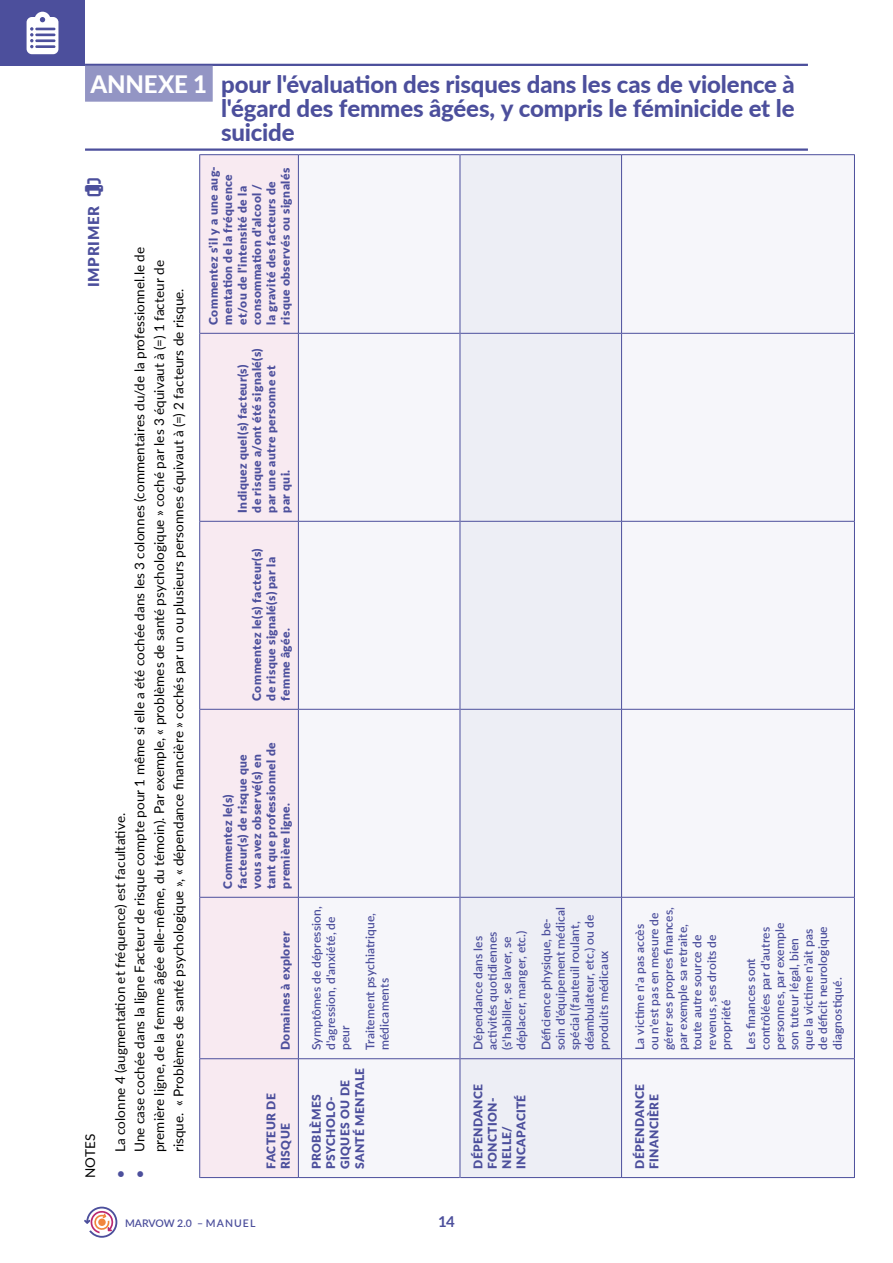
<style>
.page{position:relative;width:893px;height:1263px;background:#fff}
.page>*{position:absolute;margin:0;border:0;box-sizing:border-box;transform-origin:0 0}
.t1{font:800 24px/24px "Lato";letter-spacing:-.005em;color:#4c4f9c;text-align:justify}
.t2{font:900 15px "Lato";letter-spacing:.05em;color:#4c4f9c}
.t3{font:700 15px "Lato";color:#4c4f9c}
.t4{font:13.5px/19.5px "Lato";letter-spacing:.005em;color:#000}
.t5{font:600 12px/14.4px "Lato";letter-spacing:.01em;color:#4c4f9c}
.t6{font:900 12px/14.4px "Lato";letter-spacing:.035em;color:#4c4f9c}
.t7{font:600 10.5px "Lato";letter-spacing:.05em;color:#4c4f9c}
.s1{color:#fff}
.s2{font-weight:700;color:#4c4f9c}
</style>
<div class="page">
<div style="left:0;top:0;width:85px;height:66px;background:#4c4f9c"></div>
<svg style="left:27px;top:12px;width:31px;height:42px"></svg>
<svg style="left:84px;top:1206px;width:33px;height:32px"></svg>
<hr style="left:85px;top:148px;width:723px;height:3px;background:#4c4f9c">
<hr style="left:85px;top:64px;width:723px;height:2px;background:#4c4f9c">
<div style="left:85px;top:66px;width:128px;height:36px;background:#9395c4"></div>
<div style="left:200px;top:155px;width:98px;height:1022px;background:#f8eaf1"></div>
<div style="left:299px;top:155px;width:555px;height:1022px;background:#f6f6fa"></div>
<div style="left:461px;top:155px;width:160px;height:1022px;background:#edeef5"></div>
<hr style="left:199px;top:1059px;width:1px;height:119px;background:#4c4f9c">
<hr style="left:200px;top:1177px;width:98px;height:1px;background:#4c4f9c">
<hr style="left:199px;top:897px;width:1px;height:162px;background:#4c4f9c">
<hr style="left:200px;top:1058px;width:98px;height:1px;background:#4c4f9c">
<hr style="left:199px;top:709px;width:1px;height:188px;background:#4c4f9c">
<hr style="left:200px;top:897px;width:98px;height:1px;background:#4c4f9c">
<hr style="left:199px;top:521px;width:1px;height:188px;background:#4c4f9c">
<hr style="left:200px;top:709px;width:98px;height:1px;background:#4c4f9c">
<hr style="left:199px;top:333px;width:1px;height:188px;background:#4c4f9c">
<hr style="left:200px;top:521px;width:98px;height:1px;background:#4c4f9c">
<hr style="left:199px;top:154px;width:1px;height:179px;background:#4c4f9c">
<hr style="left:200px;top:333px;width:98px;height:1px;background:#4c4f9c">
<hr style="left:200px;top:154px;width:98px;height:1px;background:#4c4f9c">
<hr style="left:298px;top:1059px;width:1px;height:119px;background:#4c4f9c">
<hr style="left:299px;top:1177px;width:161px;height:1px;background:#4c4f9c">
<hr style="left:298px;top:897px;width:1px;height:162px;background:#4c4f9c">
<hr style="left:299px;top:1058px;width:161px;height:1px;background:#4c4f9c">
<hr style="left:298px;top:709px;width:1px;height:188px;background:#4c4f9c">
<hr style="left:299px;top:897px;width:161px;height:1px;background:#4c4f9c">
<hr style="left:298px;top:521px;width:1px;height:188px;background:#4c4f9c">
<hr style="left:299px;top:709px;width:161px;height:1px;background:#4c4f9c">
<hr style="left:298px;top:333px;width:1px;height:188px;background:#4c4f9c">
<hr style="left:299px;top:521px;width:161px;height:1px;background:#4c4f9c">
<hr style="left:298px;top:154px;width:1px;height:179px;background:#4c4f9c">
<hr style="left:299px;top:333px;width:161px;height:1px;background:#4c4f9c">
<hr style="left:299px;top:154px;width:161px;height:1px;background:#4c4f9c">
<hr style="left:460px;top:1059px;width:1px;height:119px;background:#4c4f9c">
<hr style="left:460px;top:1177px;width:161px;height:1px;background:#4c4f9c">
<hr style="left:460px;top:897px;width:1px;height:162px;background:#4c4f9c">
<hr style="left:460px;top:1058px;width:161px;height:1px;background:#4c4f9c">
<hr style="left:460px;top:709px;width:1px;height:188px;background:#4c4f9c">
<hr style="left:460px;top:897px;width:161px;height:1px;background:#4c4f9c">
<hr style="left:460px;top:521px;width:1px;height:188px;background:#4c4f9c">
<hr style="left:460px;top:709px;width:161px;height:1px;background:#4c4f9c">
<hr style="left:460px;top:333px;width:1px;height:188px;background:#4c4f9c">
<hr style="left:460px;top:521px;width:161px;height:1px;background:#4c4f9c">
<hr style="left:460px;top:154px;width:1px;height:179px;background:#4c4f9c">
<hr style="left:460px;top:333px;width:161px;height:1px;background:#4c4f9c">
<hr style="left:460px;top:154px;width:161px;height:1px;background:#4c4f9c">
<hr style="left:621px;top:1059px;width:1px;height:119px;background:#4c4f9c">
<hr style="left:622px;top:1177px;width:232px;height:1px;background:#4c4f9c">
<hr style="left:621px;top:897px;width:1px;height:162px;background:#4c4f9c">
<hr style="left:622px;top:1058px;width:232px;height:1px;background:#4c4f9c">
<hr style="left:621px;top:709px;width:1px;height:188px;background:#4c4f9c">
<hr style="left:622px;top:897px;width:232px;height:1px;background:#4c4f9c">
<hr style="left:621px;top:521px;width:1px;height:188px;background:#4c4f9c">
<hr style="left:622px;top:709px;width:232px;height:1px;background:#4c4f9c">
<hr style="left:621px;top:333px;width:1px;height:188px;background:#4c4f9c">
<hr style="left:622px;top:521px;width:232px;height:1px;background:#4c4f9c">
<hr style="left:621px;top:154px;width:1px;height:179px;background:#4c4f9c">
<hr style="left:622px;top:333px;width:232px;height:1px;background:#4c4f9c">
<hr style="left:622px;top:154px;width:232px;height:1px;background:#4c4f9c">
<hr style="left:854px;top:1059px;width:1px;height:119px;background:#4c4f9c">
<hr style="left:854px;top:897px;width:1px;height:162px;background:#4c4f9c">
<hr style="left:854px;top:709px;width:1px;height:188px;background:#4c4f9c">
<hr style="left:854px;top:521px;width:1px;height:188px;background:#4c4f9c">
<hr style="left:854px;top:333px;width:1px;height:188px;background:#4c4f9c">
<hr style="left:854px;top:154px;width:1px;height:179px;background:#4c4f9c">
<h1 class="t1" style="left:221px;top:71px;width:575px;text-indent:-130px"><span class="s1">ANNEXE 1</span> pour l'évaluation des risques dans les cas de violence à l'égard des femmes âgées, y compris le féminicide et le suicide</h1>
<p class="t2" style="left:85px;top:287px;width:83px;rotate:-90deg">IMPRIMER</p>
<p class="t4" style="left:80px;top:1178px;width:46px;rotate:-90deg">NOTES</p>
<p class="t4" style="left:129px;top:1152px;width:907px;text-indent:-26px;rotate:-90deg"><span class="s2">•</span> Une case cochée dans la ligne Facteur de risque compte pour 1 même si elle a été cochée dans les 3 colonnes (commentaires du/de la professionnel.le de première ligne, de la femme âgée elle-même, du témoin). Par exemple, « problèmes de santé psychologique » coché par les 3 équivaut à (=) 1 facteur de risque. « Problèmes de santé psychologique », « dépendance financière » cochés par un ou plusieurs personnes équivaut à (=) 2 facteurs de risque.</p>
<p class="t4" style="left:110px;top:1178px;width:366px;rotate:-90deg"><span class="s2">•</span> La colonne 4 (augmentation et fréquence) est facultative.</p>
<p class="t6" style="left:206px;top:325px;width:160px;rotate:-90deg">Commentez s'il y a une aug&shy;mentation de la fréquence et/ou de l'intensité de la consommation d'alcool /<br>la gravité des facteurs de risque observés ou signalés</p>
<p class="t6" style="left:235px;top:513px;width:166px;rotate:-90deg">Indiquez quel(s) facteur(s) de risque a/ont été signalé(s) par une autre personne et par qui.</p>
<p class="t6" style="left:249px;top:701px;width:154px;rotate:-90deg">Commentez le(s) facteur(s) de risque signalé(s) par la femme âgée.</p>
<p class="t6" style="left:220px;top:889px;width:148px;rotate:-90deg">Commentez le(s) facteur(s) de risque que vous avez observé(s) en tant que professionnel de première ligne.</p>
<p class="t6" style="left:278px;top:1050px;width:120px;rotate:-90deg">Domaines à explorer</p>
<p class="t6" style="left:264px;top:1169px;width:77px;rotate:-90deg">FACTEUR DE<br>RISQUE</p>
<p class="t5" style="left:309px;top:1050px;width:145px;rotate:-90deg">Symptômes de dépression, d'agression, d'anxiété, de peur</p>
<p class="t5" style="left:362px;top:1050px;width:139px;rotate:-90deg">Traitement psychiatrique, médicaments</p>
<p class="t6" style="left:309px;top:1169px;width:103px;rotate:-90deg">PROBLÈMES<br>PSYCHOLO-<br>GIQUES OU DE<br>SANTÉ MENTALE</p>
<p class="t7" style="left:125px;top:1217px;width:132px">MARVOW 2.0 – MANUEL</p>
<p class="t3" style="left:438px;top:1212px;width:18px">14</p>
<p class="t5" style="left:470px;top:1050px;width:121px;rotate:-90deg">Dépendance dans les activités quotidiennes (s'habiller, se laver, se déplacer, manger, etc.)</p>
<p class="t5" style="left:538px;top:1050px;width:145px;rotate:-90deg">Déficience physique, be&shy;soin d'équipement médical spécial (fauteuil roulant, déambulateur, etc.) ou de produits médicaux</p>
<p class="t6" style="left:471px;top:1169px;width:87px;rotate:-90deg">DÉPENDANCE<br>FONCTION-<br>NELLE/<br>INCAPACITÉ</p>
<p class="t5" style="left:632px;top:1050px;width:145px;rotate:-90deg">La victime n'a pas accès<br>ou n'est pas en mesure de gérer ses propres finances, par exemple sa retraite, toute autre source de revenus, ses droits de propriété</p>
<p class="t6" style="left:632px;top:1169px;width:87px;rotate:-90deg">DÉPENDANCE<br>FINANCIÈRE</p>
<p class="t5" style="left:743px;top:1050px;width:129px;rotate:-90deg">Les finances sont contrôlées par d'autres personnes, par exemple son tuteur légal, bien que la victime n'ait pas de déficit neurologique diagnostiqué.</p>
</div>
